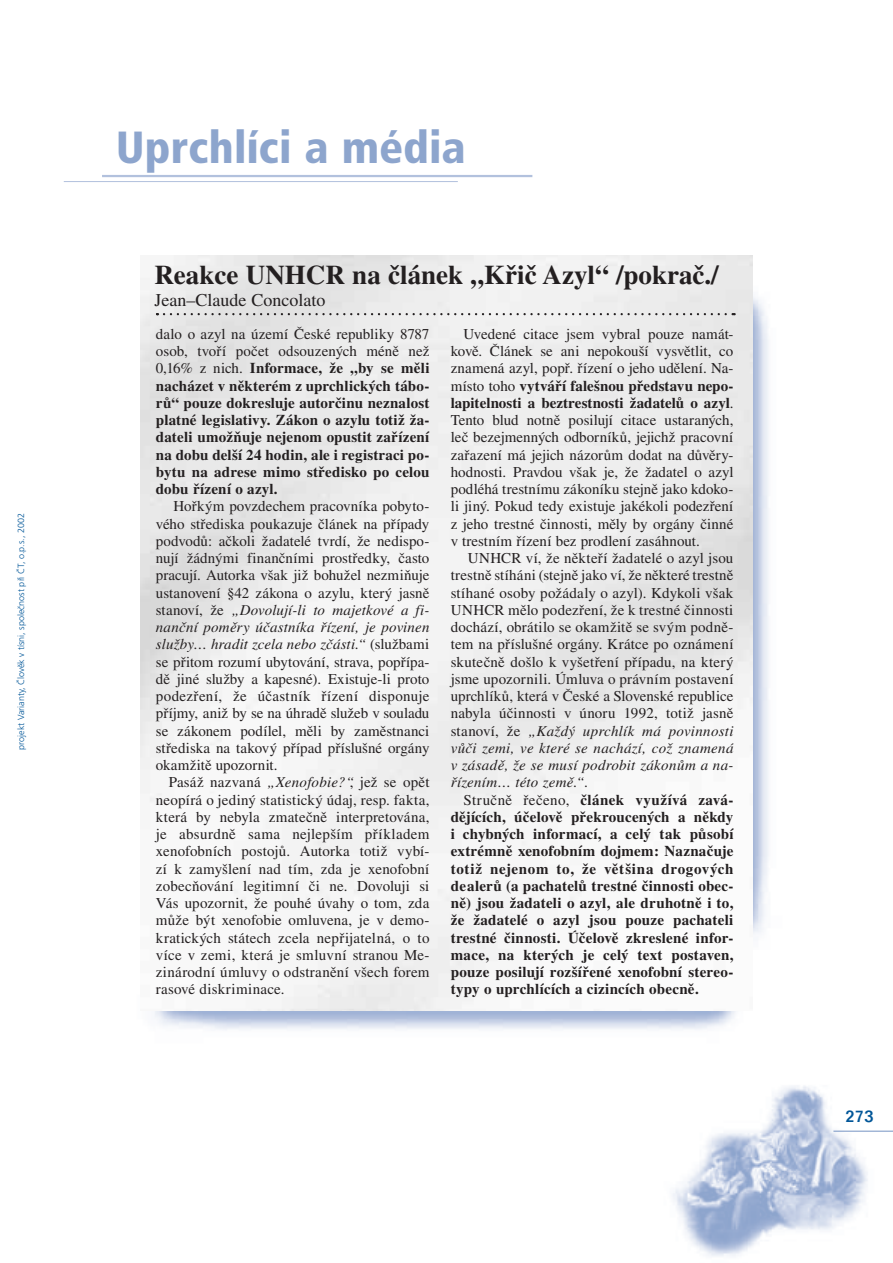
<style>
.page{position:relative;width:893px;height:1263px;background:#fff}
.page>*{position:absolute;margin:0;border:0;box-sizing:border-box;transform-origin:0 0}
.t1{font:900 condensed 45px "Frutiger CE";color:#8da5cd}
.t2{font:700 27px "Times CE";color:#231f20}
.t3{font:18px "Times CE";color:#231f20}
.t4{font:500 18px "Folio TEE";color:#015698}
.t5{font:15px/17.2px "Times CE";letter-spacing:.01em;color:#231f20;text-align:justify}
.t6{font:700 15px/17.2px "Times CE";letter-spacing:.015em;color:#231f20;text-align:justify}
.t7{font:300 9px "Frutiger CE";color:#015698}
.s1{font-weight:400}
.s2{font-style:italic}
.s3{font-weight:700}
</style>
<div class="page">
<img style="left:672px;top:1086px;width:221px;height:170px">
<hr style="left:833px;top:1131px;width:60px;height:1px;background:#7593c2">
<img style="left:753px;top:296px;width:16px;height:638px">
<img style="left:140px;top:256px;width:613px;height:754px">
<svg style="left:157px;top:313px;width:578px;height:2px"></svg>
<hr style="left:64px;top:181px;width:394px;height:1px;background:#b2c1dd">
<hr style="left:102px;top:175px;width:430px;height:2px;background:#b2c1dd">
<p class="t7" style="left:16px;top:749px;width:238px;rotate:-90deg">projekt Varianty, Člověk v tísni, společnost při ČT, o.p.s., 2002</p>
<h1 class="t1" style="left:116px;top:121px;width:351px">Uprchlíci a média</h1>
<h2 class="t2" style="left:154px;top:260px;width:566px">Reakce UNHCR na článek „Křič Azyl“ /pokrač./</h2>
<p class="t3" style="left:154px;top:290px;width:172px">Jean–Claude Concolato</p>
<p class="t6" style="left:156px;top:325px;width:275px"><span class="s1">dalo o azyl na území České republiky 8787 osob, tvoří počet odsouzených méně než 0,16% z nich.</span> Informace, že „by se měli nacházet v některém z uprchlických tábo&shy;rů“ pouze dokresluje autorčinu neznalost platné legislativy. Zákon o azylu totiž ža&shy;dateli umožňuje nejenom opustit zařízení na dobu delší 24 hodin, ale i registraci po&shy;bytu na adrese mimo středisko po celou dobu řízení o azyl.</p>
<p class="t5" style="left:156px;top:497px;width:275px;text-indent:18px">Hořkým povzdechem pracovníka pobyto&shy;vého střediska poukazuje článek na případy podvodů: ačkoli žadatelé tvrdí, že nedispo&shy;nují žádnými finančními prostředky, často pracují. Autorka však již bohužel nezmiňuje ustanovení §42 zákona o azylu, který jasně stanoví, že <span class="s2">„Dovolují-li to majetkové a fi&shy;nanční poměry účastníka řízení, je povinen služby… hradit zcela nebo zčásti.“</span> (službami se přitom rozumí ubytování, strava, popřípa&shy;dě jiné služby a kapesné). Existuje-li proto podezření, že účastník řízení disponuje příjmy, aniž by se na úhradě služeb v souladu se zákonem podílel, měli by zaměstnanci střediska na takový případ příslušné orgány okamžitě upozornit.</p>
<p class="t5" style="left:156px;top:773px;width:275px;text-indent:13px">Pasáž nazvaná <span class="s2">„Xenofobie?“</span>, jež se opět neopírá o jediný statistický údaj, resp. fakta, která by nebyla zmatečně interpretována, je absurdně sama nejlepším příkladem xenofobních postojů. Autorka totiž vybí&shy;zí k zamyšlení nad tím, zda je xenofobní zobecňování legitimní či ne. Dovoluji si Vás upozornit, že pouhé úvahy o tom, zda může být xenofobie omluvena, je v demo&shy;kratických státech zcela nepřijatelná, o to více v zemi, která je smluvní stranou Me&shy;zinárodní úmluvy o odstranění všech forem rasové diskriminace.</p>
<p class="t5" style="left:451px;top:325px;width:284px;text-indent:13px">Uvedené citace jsem vybral pouze namát&shy;kově. Článek se ani nepokouší vysvětlit, co znamená azyl, popř. řízení o jeho udělení. Na&shy;místo toho <span class="s3">vytváří falešnou představu nepo&shy;lapitelnosti a beztrestnosti žadatelů o azyl</span>.<br>Tento blud notně posilují citace ustaraných, leč bezejmenných odborníků, jejichž pracovní zařazení má jejich názorům dodat na důvěry&shy;hodnosti. Pravdou však je, že žadatel o azyl podléhá trestnímu zákoníku stejně jako kdoko&shy;li jiný. Pokud tedy existuje jakékoli podezření z jeho trestné činnosti, měly by orgány činné v trestním řízení bez prodlení zasáhnout.</p>
<p class="t5" style="left:451px;top:549px;width:284px;text-indent:17px">UNHCR ví, že někteří žadatelé o azyl jsou trestně stíháni (stejně jako ví, že některé trestně stíhané osoby požádaly o azyl). Kdykoli však UNHCR mělo podezření, že k trestné činnosti dochází, obrátilo se okamžitě se svým podně&shy;tem na příslušné orgány. Krátce po oznámení skutečně došlo k vyšetření případu, na který jsme upozornili. Úmluva o právním postavení uprchlíků, která v České a Slovenské republice nabyla účinnosti v únoru 1992, totiž jasně stanoví, že <span class="s2">„Každý uprchlík má povinnosti vůči zemi, ve které se nachází, což znamená v zásadě, že se musí podrobit zákonům a na&shy;řízením… této země.“.</span></p>
<p class="t6" style="left:451px;top:791px;width:284px;text-indent:13px"><span class="s1">Stručně řečeno,</span> článek využívá zavá&shy;dějících, účelově překroucených a někdy i chybných informací, a celý tak působí extrémně xenofobním dojmem: Naznačuje totiž nejenom to, že většina drogových dealerů (a pachatelů trestné činnosti obec&shy;ně) jsou žadateli o azyl, ale druhotně i to, že žadatelé o azyl jsou pouze pachateli trestné činnosti. Účelově zkreslené infor&shy;mace, na kterých je celý text postaven, pouze posilují rozšířené xenofobní stereo&shy;typy o uprchlících a cizincích obecně.</p>
<p class="t4" style="left:845px;top:1106px;width:30px">273</p>
</div>
